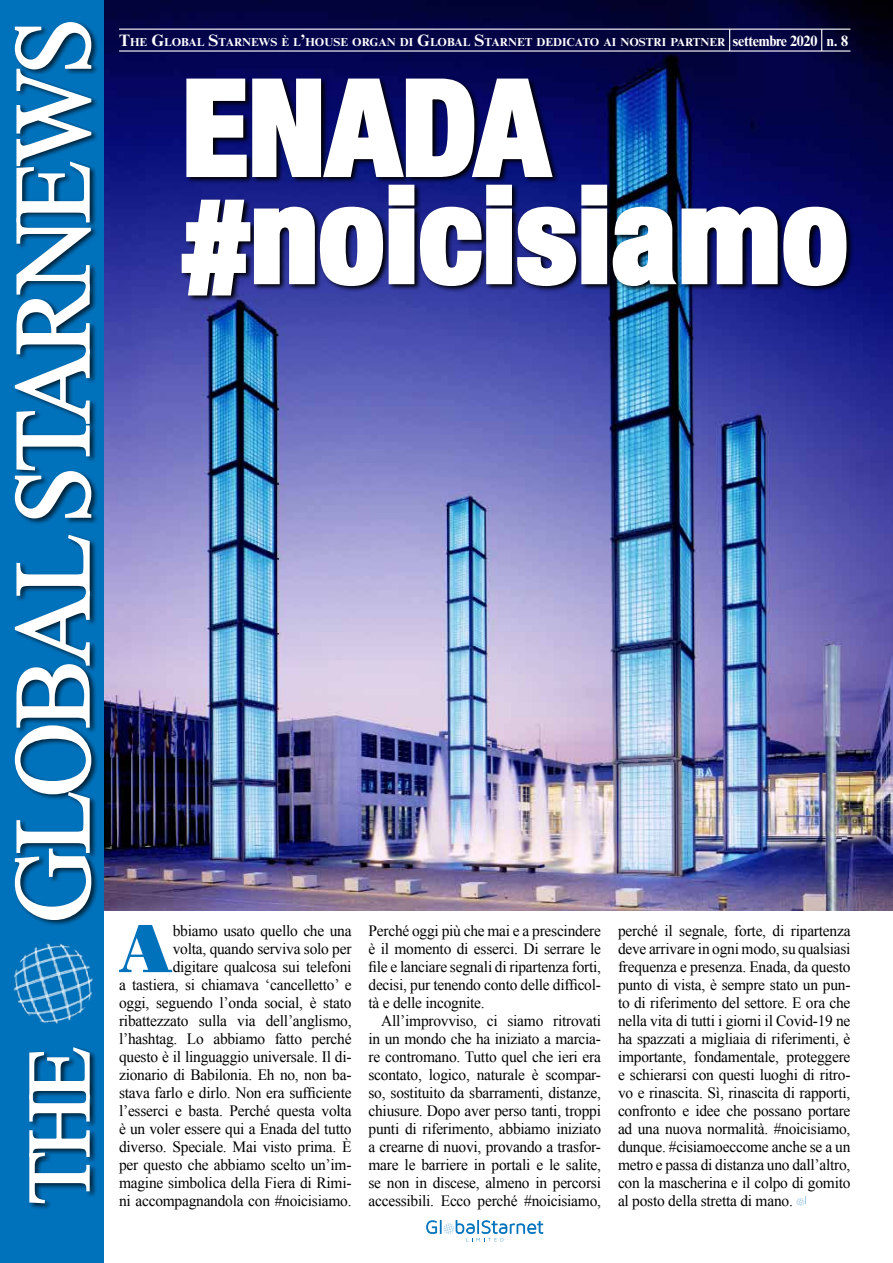
<style>
.page{position:relative;width:893px;height:1263px;background:#fff}
.page>*{position:absolute;margin:0;border:0;box-sizing:border-box;transform-origin:0 0}
.t1{font:800 condensed 131.7px/107.1px "Helvetica Neue LT Std";color:#fff}
.t2{font:108px "Times New Roman";letter-spacing:-.06em;color:#fff;scale:.96 1}
.t3{font:700 66.6px "Poster Bodoni";color:#0072bc}
.t4{font:15.75px/18px "Times New Roman";letter-spacing:-.015em;color:#000;text-align:justify}
.t5{font:700 11.55px "Times New Roman MT Std";color:#fff}
.s1{font-size:88.5px}
.s2{font-size:16.5px}
.s3{font-size:15px}
</style>
<div class="page">
<img style="left:103px;top:0;width:790px;height:910px">
<div style="left:0;top:0;width:103px;height:1263px;background:#0072bc"></div>
<hr style="left:119px;top:50px;width:731px;height:2px;background:#fff">
<hr style="left:119px;top:29px;width:731px;height:1px;background:#fff">
<div style="left:14px;top:20px;width:85px;height:1190px;background:#000;opacity:.7"></div>
<svg style="left:28px;top:1046px;width:63px;height:158px"></svg>
<svg style="left:14px;top:534px;width:78px;height:387px"></svg>
<svg style="left:14px;top:21px;width:79px;height:498px"></svg>
<img style="left:12px;top:940px;width:88px;height:88px;border-radius:44px">
<svg style="left:729px;top:29px;width:1px;height:22px"></svg>
<svg style="left:821px;top:29px;width:1px;height:22px"></svg>
<svg style="left:181px;top:77px;width:673px;height:226px;background:#222b84"></svg>
<svg style="left:179px;top:76px;width:670px;height:222px"></svg>
<hr style="left:99px;top:0;width:4px;height:1263px;background:#0072bc">
<svg style="left:426px;top:1219px;width:118px;height:22px"></svg>
<h2 class="t2" style="left:-20px;top:1205px;width:1220px;rotate:-90deg"><span class="s1">the</span> Global StarNews</h2>
<p class="t5" style="left:119px;top:35px;width:731px"><span class="s2">T</span>HE <span class="s2">G</span>LOBAL <span class="s2">S</span>TARNEWS È L<span class="s2">’</span>HOUSE ORGAN DI <span class="s2">G</span>LOBAL <span class="s2">S</span>TARNET DEDICATO AI NOSTRI PARTNER <span class="s3">settembre 2020 n. 8</span></p>
<h1 class="t1" style="left:182px;top:72px;width:667px">Enada #noicisiamo</h1>
<h3 class="t3" style="left:118px;top:909px;width:57px">A</h3>
<p class="t4" style="left:119px;top:921px;width:234px;text-align:right">bbiamo usato quello che una<br>volta, quando serviva solo per<br>digitare qualcosa sui telefoni<br>a tastiera, si chiamava ‘cancelletto’ e oggi, seguendo l’onda social, è stato ribattezzato sulla via dell’anglismo, l’hashtag. Lo abbiamo fatto perché questo è il linguaggio universale. Il di&shy;zionario di Babilonia. Eh no, non ba&shy;stava farlo e dirlo. Non era sufficiente l’esserci e basta. Perché questa volta è un voler essere qui a Enada del tutto diverso. Speciale. Mai visto prima. È per questo che abbiamo scelto un’im&shy;magine simbolica della Fiera di Rimi&shy;ni accompagnandola con #noicisiamo.</p>
<p class="t4" style="left:369px;top:921px;width:234px">Perché oggi più che mai e a prescindere è il momento di esserci. Di serrare le file e lanciare segnali di ripartenza forti, decisi, pur tenendo conto delle difficol&shy;tà e delle incognite.</p>
<p class="t4" style="left:369px;top:1011px;width:234px;text-indent:13px">All’improvviso, ci siamo ritrovati in un mondo che ha iniziato a marcia&shy;re contromano. Tutto quel che ieri era scontato, logico, naturale è scompar&shy;so, sostituito da sbarramenti, distanze, chiusure. Dopo aver perso tanti, troppi punti di riferimento, abbiamo iniziato a crearne di nuovi, provando a trasfor&shy;mare le barriere in portali e le salite, se non in discese, almeno in percorsi accessibili. Ecco perché #noicisiamo,</p>
<p class="t4" style="left:618px;top:921px;width:234px">perché il segnale, forte, di ripartenza deve arrivare in ogni modo, su qualsiasi frequenza e presenza. Enada, da questo punto di vista, è sempre stato un pun&shy;to di riferimento del settore. E ora che nella vita di tutti i giorni il Covid-19 ne ha spazzati a migliaia di riferimenti, è importante, fondamentale, proteggere e schierarsi con questi luoghi di ritro&shy;vo e rinascita. Sì, rinascita di rapporti, confronto e idee che possano portare ad una nuova normalità. #noicisiamo, dunque. #cisiamoeccome anche se a un metro e passa di distanza uno dall’altro, con la mascherina e il colpo di gomito al posto della stretta di mano.</p>
</div>
